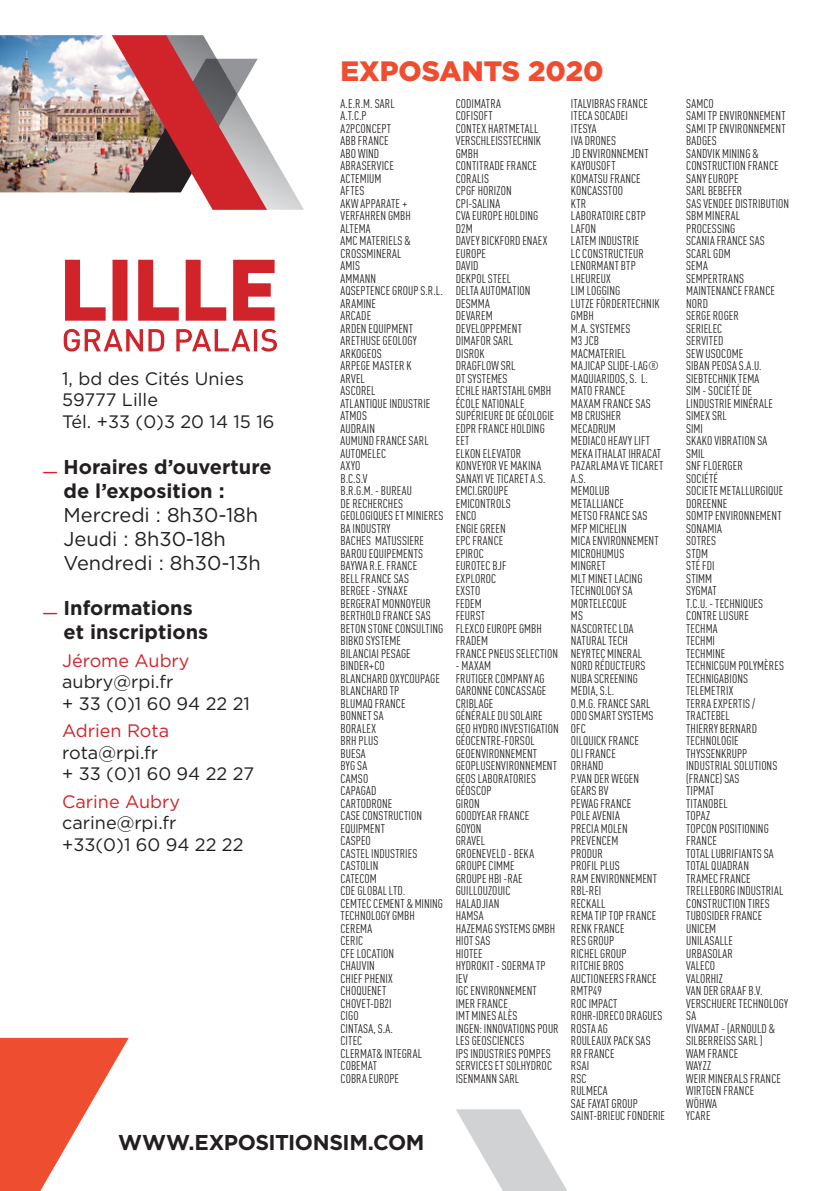
<style>
.page{position:relative;width:840px;height:1191px;background:#fff}
.page>*{position:absolute;margin:0;border:0;box-sizing:border-box;transform-origin:0 0}
.t1{font:900 28px "Gotham";color:#ef4d2f}
.t2{font:700 21.4px "Gotham";letter-spacing:-.02em;color:#231f20}
.t3{font:700 20px/24px "Gotham";color:#231f20}
.t4{font:20px/24px "Gotham";color:#231f20}
.t5{font:18px/21.6px "Gotham";color:#231f20}
.t6{font:18px "Gotham";color:#d1232a}
.t7{font:12.4px/12.4px "DIN Cond";letter-spacing:.005em;color:#231f20}
</style>
<div class="page">
<img style="left:0;top:35px;width:112px;height:157px">
<svg style="left:456px;top:1109px;width:111px;height:82px"></svg>
<svg style="left:112px;top:35px;width:192px;height:175px"></svg>
<svg style="left:0;top:1037px;width:129px;height:154px"></svg>
<svg style="left:65px;top:260px;width:209px;height:61px"></svg>
<svg style="left:64px;top:329px;width:213px;height:22px"></svg>
<h3 class="t5" style="left:62px;top:367px;width:214px">1, bd des Cités Unies<br>59777 Lille<br>Tél. +33 (0)3 20 14 15 16</h3>
<h3 class="t3" style="left:63px;top:454px;width:209px;text-indent:-21px"><sub>—</sub> Horaires d’ouverture de l’exposition :</h3>
<h3 class="t4" style="left:63px;top:502px;width:198px">Mercredi : 8h30-18h<br>Jeudi : 8h30-18h<br>Vendredi : 8h30-13h</h3>
<h3 class="t3" style="left:63px;top:596px;width:146px;text-indent:-21px"><sub>—</sub> Informations et inscriptions</h3>
<h3 class="t6" style="left:62px;top:648px;width:129px">Jérome Aubry</h3>
<h3 class="t5" style="left:62px;top:670px;width:189px">aubry@rpi.fr<br>+ 33 (0)1 60 94 22 21</h3>
<h3 class="t6" style="left:62px;top:719px;width:109px">Adrien Rota</h3>
<h3 class="t5" style="left:62px;top:741px;width:193px">rota@rpi.fr<br>+ 33 (0)1 60 94 22 27</h3>
<h3 class="t6" style="left:62px;top:789px;width:119px">Carine Aubry</h3>
<h3 class="t5" style="left:62px;top:811px;width:183px">carine@rpi.fr +33(0)1 60 94 22 22</h3>
<h1 class="t1" style="left:340px;top:52px;width:264px">EXPOSANTS 2020</h1>
<p class="t7" style="left:340px;top:97px;width:104px">A.E.R.M. SARL<br>A.T.C.P<br>A2PCONCEPT<br>ABB FRANCE<br>ABO WIND<br>ABRASERVICE<br>ACTEMIUM<br>AFTES<br>AKW APPARATE +<br>VERFAHREN GMBH<br>ALTEMA<br>AMC MATERIELS &amp;<br>CROSSMINERAL<br>AMIS<br>AMMANN<br>AQSEPTENCE GROUP S.R.L.<br>ARAMINE<br>ARCADE<br>ARDEN EQUIPMENT<br>ARETHUSE GEOLOGY<br>ARKOGEOS<br>ARPEGE MASTER K<br>ARVEL<br>ASCOREL<br>ATLANTIQUE INDUSTRIE<br>ATMOS<br>AUDRAIN<br>AUMUND FRANCE SARL<br>AUTOMELEC<br>AXYO<br>B.C.S.V<br>B.R.G.M. - BUREAU<br>DE RECHERCHES<br>GEOLOGIQUES ET MINIERES<br>BA INDUSTRY<br>BACHES MATUSSIERE<br>BAROU EQUIPEMENTS<br>BAYWA R.E. FRANCE<br>BELL FRANCE SAS<br>BERGEE - SYNAXE<br>BERGERAT MONNOYEUR<br>BERTHOLD FRANCE SAS<br>BETON STONE CONSULTING<br>BIBKO SYSTEME<br>BILANCIAI PESAGE<br>BINDER+CO<br>BLANCHARD OXYCOUPAGE<br>BLANCHARD TP<br>BLUMAQ FRANCE<br>BONNET SA<br>BORALEX<br>BRH PLUS<br>BUESA<br>BYG SA<br>CAMSO<br>CAPAGAD<br>CARTODRONE<br>CASE CONSTRUCTION<br>EQUIPMENT<br>CASPEO<br>CASTEL INDUSTRIES<br>CASTOLIN<br>CATECOM<br>CDE GLOBAL LTD.<br>CEMTEC CEMENT &amp; MINING<br>TECHNOLOGY GMBH<br>CEREMA<br>CERIC<br>CFE LOCATION<br>CHAUVIN<br>CHIEF PHENIX<br>CHOQUENET<br>CHOVET-DB2I<br>CIGO<br>CINTASA, S.A.<br>CITEC<br>CLERMAT&amp; INTEGRAL<br>COBEMAT<br>COBRA EUROPE</p>
<p class="t7" style="left:455px;top:97px;width:104px">CODIMATRA<br>COFISOFT<br>CONTEX HARTMETALL<br>VERSCHLEISSTECHNIK<br>GMBH<br>CONTITRADE FRANCE<br>CORALIS<br>CPGF HORIZON<br>CPI-SALINA<br>CVA EUROPE HOLDING<br>D2M<br>DAVEY BICKFORD ENAEX<br>EUROPE<br>DAVID<br>DEKPOL STEEL<br>DELTA AUTOMATION<br>DESMMA<br>DEVAREM<br>DEVELOPPEMENT<br>DIMAFOR SARL<br>DISROK<br>DRAGFLOW SRL<br>DT SYSTEMES<br>ECHLE HARTSTAHL GMBH<br>ÉCOLE NATIONALE<br>SUPÉRIEURE DE GÉOLOGIE<br>EDPR FRANCE HOLDING<br>EET<br>ELKON ELEVATOR<br>KONVEYOR VE MAKINA<br>SANAYI VE TICARET A.S.<br>EMCI.GROUPE<br>EMICONTROLS<br>ENCO<br>ENGIE GREEN<br>EPC FRANCE<br>EPIROC<br>EUROTEC BJF<br>EXPLOROC<br>EXSTO<br>FEDEM<br>FEURST<br>FLEXCO EUROPE GMBH<br>FRADEM<br>FRANCE PNEUS SELECTION</p>
<p class="t7" style="left:455px;top:659px;width:104px">- MAXAM<br>FRUTIGER COMPANY AG<br>GARONNE CONCASSAGE<br>CRIBLAGE<br>GÉNÉRALE DU SOLAIRE<br>GEO HYDRO INVESTIGATION<br>GÉOCENTRE-FORSOL<br>GEOENVIRONNEMENT<br>GEOPLUSENVIRONNEMENT<br>GEOS LABORATORIES<br>GÉOSCOP<br>GIRON<br>GOODYEAR FRANCE<br>GOYON<br>GRAVEL<br>GROENEVELD - BEKA<br>GROUPE CIMME<br>GROUPE HBI -RAE<br>GUILLOUZOUIC<br>HALADJIAN<br>HAMSA<br>HAZEMAG SYSTEMS GMBH<br>HIOT SAS<br>HIOTEE<br>HYDROKIT - SOERMA TP<br>IEV<br>IGC ENVIRONNEMENT<br>IMER FRANCE<br>IMT MINES ALÈS<br>INGEN: INNOVATIONS POUR<br>LES GEOSCIENCES<br>IPS INDUSTRIES POMPES<br>SERVICES ET SOLHYDROC<br>ISENMANN SARL</p>
<p class="t7" style="left:570px;top:97px;width:96px">ITALVIBRAS FRANCE<br>ITECA SOCADEI<br>ITESYA<br>IVA DRONES<br>JD ENVIRONNEMENT<br>KAYOUSOFT<br>KOMATSU FRANCE<br>KONCASSTOO<br>KTR<br>LABORATOIRE CBTP<br>LAFON<br>LATEM INDUSTRIE<br>LC CONSTRUCTEUR<br>LENORMANT BTP<br>LHEUREUX<br>LIM LOGGING<br>LUTZE FÖRDERTECHNIK<br>GMBH<br>M.A. SYSTEMES<br>M3 JCB<br>MACMATERIEL<br>MAJICAP SLIDE-LAG®<br>MAQUIARIDOS, S. L.<br>MATO FRANCE<br>MAXAM FRANCE SAS<br>MB CRUSHER<br>MECADRUM<br>MEDIACO HEAVY LIFT<br>MEKA ITHALAT IHRACAT<br>PAZARLAMA VE TICARET<br>A.S.<br>MEMOLUB<br>METALLIANCE<br>METSO FRANCE SAS<br>MFP MICHELIN<br>MICA ENVIRONNEMENT<br>MICROHUMUS<br>MINGRET<br>MLT MINET LACING<br>TECHNOLOGY SA<br>MORTELECQUE<br>MS<br>NASCORTEC LDA<br>NATURAL TECH<br>NEYRTEC MINERAL<br>NORD RÉDUCTEURS<br>NUBA SCREENING<br>MEDIA, S.L.<br>O.M.G. FRANCE SARL<br>ODO SMART SYSTEMS<br>OFC<br>OILQUICK FRANCE<br>OLI FRANCE<br>ORHAND<br>P.VAN DER WEGEN<br>GEARS BV<br>PEWAG FRANCE<br>POLE AVENIA<br>PRECIA MOLEN<br>PREVENCEM<br>PRODUR<br>PROFIL PLUS<br>RAM ENVIRONNEMENT<br>RBL-REI<br>RECKALL<br>REMA TIP TOP FRANCE<br>RENK FRANCE<br>RES GROUP<br>RICHEL GROUP<br>RITCHIE BROS<br>AUCTIONEERS FRANCE<br>RMTP49<br>ROC IMPACT<br>ROHR-IDRECO DRAGUES<br>ROSTA AG<br>ROULEAUX PACK SAS<br>RR FRANCE<br>RSAI<br>RSC<br>RULMECA<br>SAE FAYAT GROUP<br>SAINT-BRIEUC FONDERIE</p>
<p class="t7" style="left:685px;top:97px;width:104px">SAMCO<br>SAMI TP ENVIRONNEMENT<br>SAMI TP ENVIRONNEMENT<br>BADGES<br>SANDVIK MINING &amp;<br>CONSTRUCTION FRANCE<br>SANY EUROPE<br>SARL BEBEFER<br>SAS VENDEE DISTRIBUTION<br>SBM MINERAL<br>PROCESSING<br>SCANIA FRANCE SAS<br>SCARL GDM<br>SEMA<br>SEMPERTRANS<br>MAINTENANCE FRANCE<br>NORD<br>SERGE ROGER<br>SERIELEC<br>SERVITED<br>SEW USOCOME<br>SIBAN PEOSA S.A.U.<br>SIEBTECHNIK TEMA<br>SIM - SOCIÉTÉ DE<br>LINDUSTRIE MINÉRALE<br>SIMEX SRL<br>SIMI<br>SKAKO VIBRATION SA<br>SMIL<br>SNF FLOERGER<br>SOCIÉTÉ<br>SOCIETE METALLURGIQUE<br>DOREENNE<br>SOMTP ENVIRONNEMENT<br>SONAMIA<br>SOTRES<br>STDM<br>STÉ FDI<br>STIMM<br>SYGMAT<br>T.C.U. - TECHNIQUES<br>CONTRE LUSURE<br>TECHMA<br>TECHMI<br>TECHMINE<br>TECHNICGUM POLYMÈRES<br>TECHNIGABIONS<br>TELEMETRIX<br>TERRA EXPERTIS /<br>TRACTEBEL<br>THIERRY BERNARD<br>TECHNOLOGIE<br>THYSSENKRUPP<br>INDUSTRIAL SOLUTIONS (FRANCE) SAS<br>TIPMAT<br>TITANOBEL<br>TOPAZ<br>TOPCON POSITIONING<br>FRANCE<br>TOTAL LUBRIFIANTS SA<br>TOTAL QUADRAN<br>TRAMEC FRANCE<br>TRELLEBORG INDUSTRIAL<br>CONSTRUCTION TIRES<br>TUBOSIDER FRANCE<br>UNICEM<br>UNILASALLE<br>URBASOLAR<br>VALECO<br>VALORHIZ<br>VAN DER GRAAF B.V.<br>VERSCHUERE TECHNOLOGY<br>SA<br>VIVAMAT - (ARNOULD &amp;<br>SILBERREISS SARL )<br>WAM FRANCE<br>WAYZZ<br>WEIR MINERALS FRANCE<br>WIRTGEN FRANCE<br>WÖHWA<br>YCARE</p>
<h2 class="t2" style="left:118px;top:1128px;width:308px">WWW.EXPOSITIONSIM.COM</h2>
</div>
